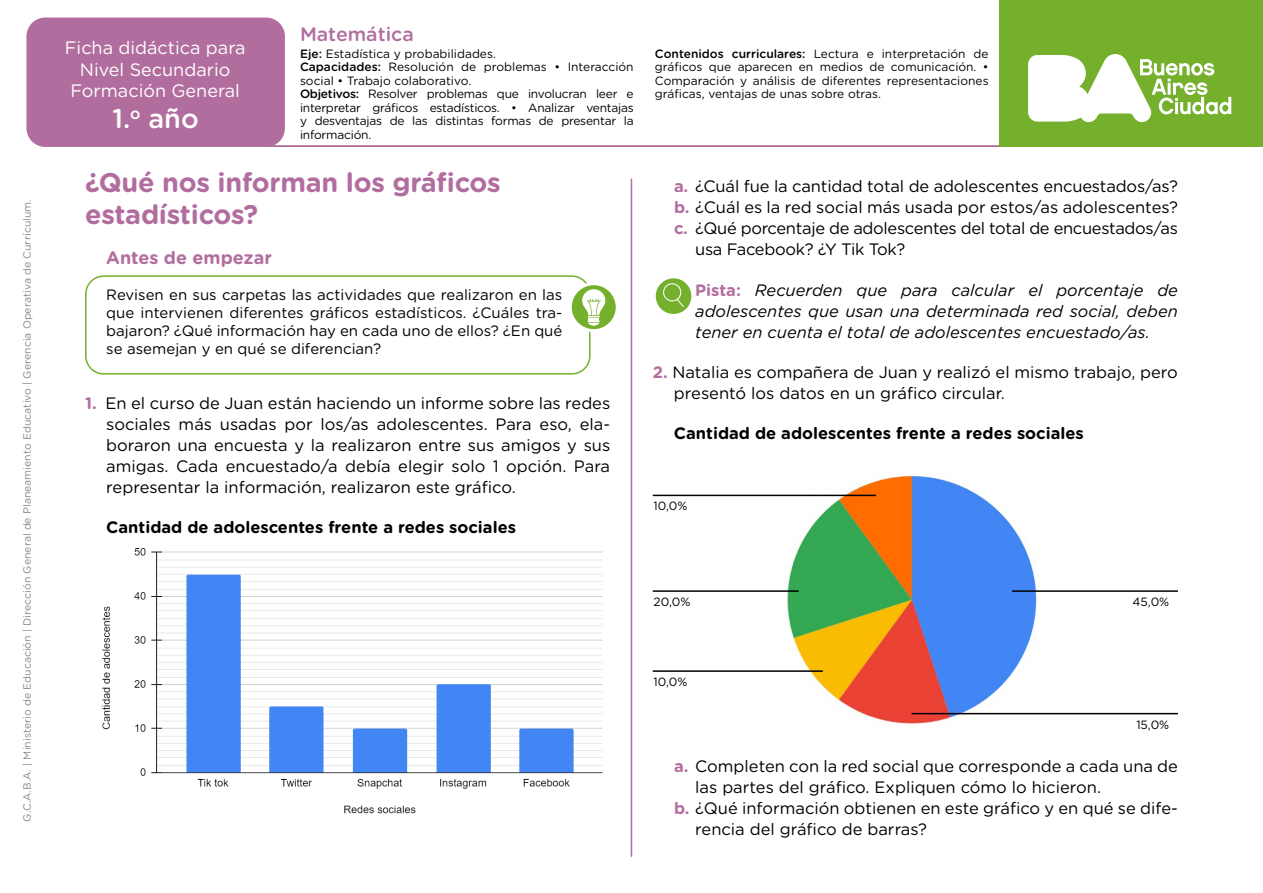
<style>
.page{position:relative;width:1263px;height:893px;background:#fff}
.page>*{position:absolute;margin:0;border:0;box-sizing:border-box;transform-origin:0 0}
.t1{font:700 27px/32.4px "Gotham Rounded";letter-spacing:-.01em;color:#b26d9f}
.t2{font:500 27px "Gotham Rounded";color:#fff}
.t3{font:500 19.5px "Gotham Rounded";color:#b26d9f}
.t4{font:18px/21.6px "Gotham Rounded";color:#fff;text-align:center}
.t5{font:700 18px "Gotham Rounded";color:#b26d9f}
.t6{font:16.5px/21px "Gotham Rounded";color:#000;text-align:justify}
.t7{font:italic 16.5px/21px "Gotham Rounded";color:#000;text-align:justify}
.t8{font:700 16.5px "Gotham Rounded";color:#000}
.t9{font:16.5px "Gotham Rounded";letter-spacing:-.02em;color:#000}
.t10{font:15px/18px "Gotham Rounded";color:#000;text-align:justify}
.t11{font:12px/13.5px "Gotham Rounded";letter-spacing:-.02em;color:#000}
.t12{font:10.5px "Gotham Rounded";color:#878787}
.s1{font-weight:500}
.s2{font-weight:700;color:#b26d9f}
.s3{font-weight:700;font-style:normal;color:#b26d9f}
</style>
<div class="page">
<div style="left:27px;top:18px;width:257px;height:128px;background:#b26d9f;border-radius:18px"></div>
<div style="left:26px;top:18px;width:259px;height:129px;border:2px solid #b26d9f;border-radius:18px"></div>
<hr style="left:264px;top:145px;width:999px;height:2px;background:#b26d9f">
<div style="left:85px;top:275px;width:505px;height:100px;border:2px solid #74b02b;border-radius:18px"></div>
<svg style="left:570px;top:284px;width:47px;height:47px"></svg>
<div style="left:569px;top:282px;width:50px;height:50px;border:3px solid #fff;border-radius:50%"></div>
<svg style="left:582px;top:289px;width:23px;height:37px"></svg>
<hr style="left:631px;top:179px;width:1px;height:678px;background:#b26d9f">
<div style="left:999px;top:0;width:264px;height:147px;background:#74b02b"></div>
<svg style="left:1028px;top:54px;width:203px;height:68px"></svg>
<svg style="left:654px;top:277px;width:39px;height:38px"></svg>
<div style="left:653px;top:275px;width:41px;height:42px;border:3px solid #fff;border-radius:50%"></div>
<svg style="left:663px;top:283px;width:21px;height:24px"></svg>
<img style="left:102px;top:548px;width:501px;height:266px">
<img style="left:783px;top:475px;width:257px;height:249px">
<hr style="left:653px;top:495px;width:223px;height:1px;background:#000">
<hr style="left:653px;top:670px;width:170px;height:2px;background:#000">
<hr style="left:911px;top:713px;width:267px;height:1px;background:#000">
<hr style="left:1012px;top:590px;width:166px;height:2px;background:#000">
<hr style="left:653px;top:590px;width:146px;height:2px;background:#000">
<p class="t12" style="left:20px;top:821px;width:624px;rotate:-90deg">G.C.A.B.A. | Ministerio de Educación | Dirección General de Planeamiento Educativo | Gerencia Operativa de Currículum.</p>
<p class="t4" style="left:65px;top:36px;width:182px">Ficha didáctica para<br>Nivel Secundario<br>Formación General</p>
<h1 class="t2" style="left:113px;top:99px;width:88px">1.<sup>o</sup> año</h1>
<p class="t3" style="left:300px;top:21px;width:115px">Matemática</p>
<p class="t11" style="left:300px;top:46px;width:335px"><span class="s1">Eje:</span> Estadística y probabilidades.<br><span class="s1">Capacidades:</span> Resolución de problemas • Interacción social • Trabajo colaborativo.<br><span class="s1">Objetivos:</span> Resolver problemas que involucran leer e interpretar gráficos estadísticos. • Analizar ventajas y desventajas de las distintas formas de presentar la información.</p>
<p class="t11" style="left:655px;top:46px;width:335px;text-align:justify"><span class="s1">Contenidos curriculares:</span> Lectura e interpretación de gráficos que aparecen en medios de comunicación. • Comparación y análisis de diferentes representaciones gráficas, ventajas de unas sobre otras.</p>
<h1 class="t1" style="left:85px;top:165px;width:417px">¿Qué nos informan los gráficos estadísticos?</h1>
<p class="t5" style="left:106px;top:245px;width:167px">Antes de empezar</p>
<p class="t10" style="left:106px;top:285px;width:458px">Revisen en sus carpetas las actividades que realizaron en las que intervienen diferentes gráficos estadísticos. ¿Cuáles tra&shy;bajaron? ¿Qué información hay en cada uno de ellos? ¿En qué se asemejan y en qué se diferencian?</p>
<p class="t6" style="left:106px;top:392px;width:505px;text-indent:-21px"><span class="s2">1.</span> En el curso de Juan están haciendo un informe sobre las redes sociales más usadas por los/as adolescentes. Para eso, ela&shy;boraron una encuesta y la realizaron entre sus amigos y sus amigas. Cada encuestado/a debía elegir solo 1 opción. Para representar la información, realizaron este gráfico.</p>
<p class="t8" style="left:106px;top:515px;width:411px">Cantidad de adolescentes frente a redes sociales</p>
<p class="t6" style="left:674px;top:175px;width:505px"><span class="s2">a.</span> ¿Cuál fue la cantidad total de adolescentes encuestados/as?</p>
<p class="t6" style="left:674px;top:196px;width:505px"><span class="s2">b.</span> ¿Cuál es la red social más usada por estos/as adolescentes?</p>
<p class="t9" style="left:674px;top:217px;width:505px"><span class="s2">c.</span> ¿Qué porcentaje de adolescentes del total de encuestados/as</p>
<p class="t9" style="left:695px;top:238px;width:211px">usa Facebook? ¿Y Tik Tok?</p>
<p class="t7" style="left:695px;top:279px;width:484px"><span class="s3">Pista:</span> Recuerden que para calcular el porcentaje de adolescentes que usan una determinada red social, deben tener en cuenta el total de adolescentes encuestado/as.</p>
<p class="t6" style="left:674px;top:361px;width:505px;text-indent:-21px"><span class="s2">2.</span> Natalia es compañera de Juan y realizó el mismo trabajo, pero presentó los datos en un gráfico circular.</p>
<p class="t8" style="left:674px;top:421px;width:411px">Cantidad de adolescentes frente a redes sociales</p>
<p class="t11" style="left:654px;top:499px;width:35px">10,0%</p>
<p class="t11" style="left:654px;top:594px;width:38px">20,0%</p>
<p class="t11" style="left:1132px;top:594px;width:38px">45,0%</p>
<p class="t11" style="left:654px;top:674px;width:35px">10,0%</p>
<p class="t11" style="left:1136px;top:717px;width:34px">15,0%</p>
<p class="t6" style="left:674px;top:755px;width:505px"><span class="s2">a.</span> Completen con la red social que corresponde a cada una de</p>
<p class="t6" style="left:695px;top:776px;width:407px">las partes del gráfico. Expliquen cómo lo hicieron.</p>
<p class="t6" style="left:674px;top:797px;width:505px"><span class="s2">b.</span> ¿Qué información obtienen en este gráfico y en qué se dife-</p>
<p class="t6" style="left:695px;top:818px;width:233px">rencia del gráfico de barras?</p>
</div>
